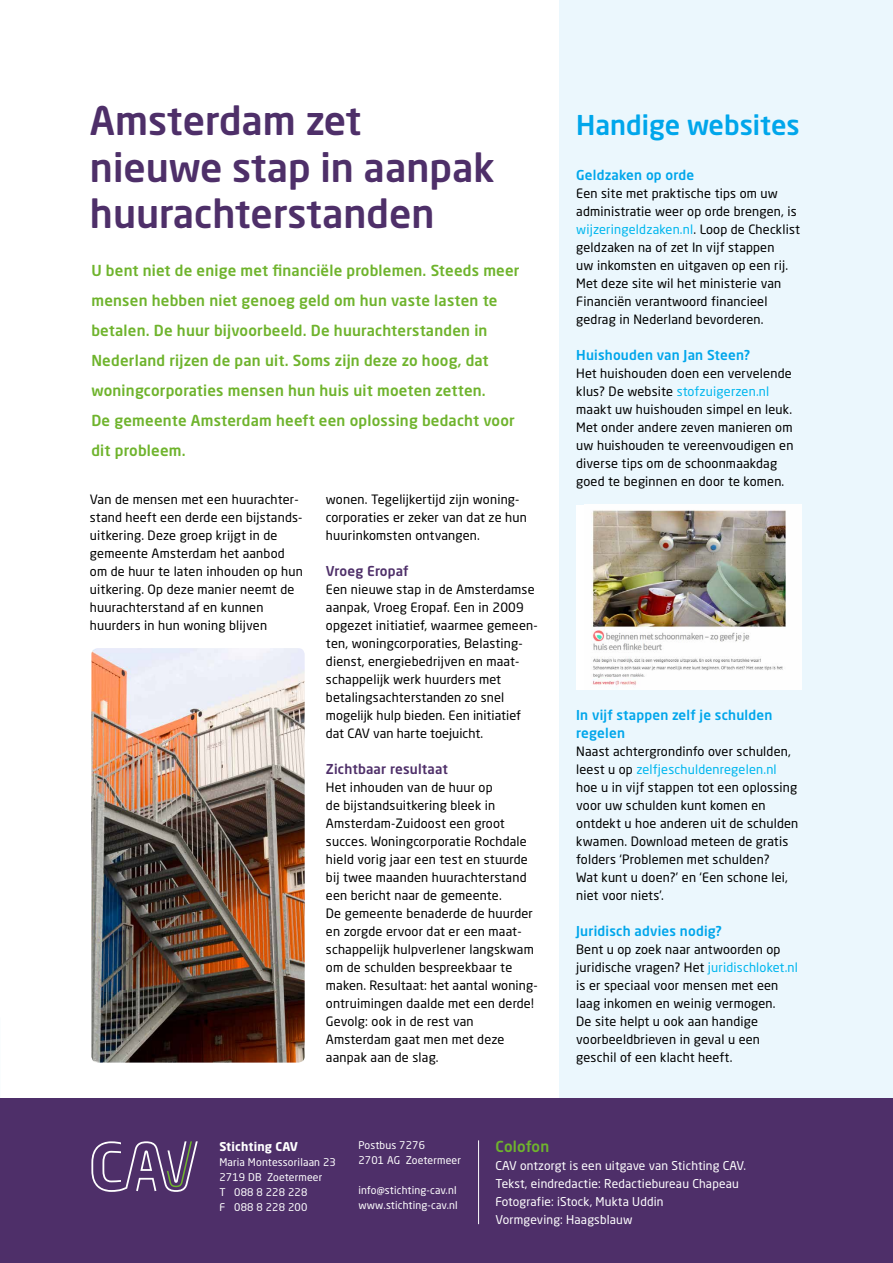
<style>
.page{position:relative;width:893px;height:1263px;background:#fff}
.page>*{position:absolute;margin:0;border:0;box-sizing:border-box;transform-origin:0 0}
.t1{font:500 39px/46.8px "Neo Sans Std";color:#4e2f69}
.t2{font:500 27px "Neo Sans Std";color:#00a6eb}
.t3{font:500 15px/30px "Neo Sans Std";letter-spacing:.015em;color:#6fb42d}
.t4{font:500 13.5px/18px "Neo Sans Std";letter-spacing:.015em;color:#00a6eb}
.t5{font:500 13.5px "Neo Sans Std";letter-spacing:.015em;color:#4e2f69}
.t6{font:12.75px/18px "Neo Sans Std";letter-spacing:.015em;color:#000}
.t7{font:12px/18px "Neo Sans Std";letter-spacing:.015em;color:#fff}
.t8{font:700 12px "Neo Sans Std";letter-spacing:.015em;color:#fff}
.t9{font:10.5px/15px "Neo Sans Std";letter-spacing:.015em;color:#fff}
.s1{color:#00b6ee}
</style>
<div class="page">
<div style="left:560px;top:0;width:333px;height:1098px;background:#ebf7fd"></div>
<div style="left:0;top:1098px;width:893px;height:165px;background:#4e2f69"></div>
<svg style="left:91px;top:1141px;width:107px;height:51px"></svg>
<hr style="left:478px;top:1140px;width:1px;height:84px;background:#fff">
<div style="left:576px;top:505px;width:225px;height:184px;background:#fff"></div>
<img style="left:591px;top:510px;width:195px;height:176px">
<img style="left:91px;top:648px;width:214px;height:414px">
<h1 class="t1" style="left:90px;top:96px;width:406px">Amsterdam zet nieuwe stap in aanpak huurachterstanden</h1>
<p class="t3" style="left:91px;top:255px;width:430px">U bent niet de enige met financiële problemen. Steeds meer mensen hebben niet genoeg geld om hun vaste lasten te betalen. De huur bijvoorbeeld. De huurachterstanden in Nederland rijzen de pan uit. Soms zijn deze zo hoog, dat woningcorporaties mensen hun huis uit moeten zetten.<br>De gemeente Amsterdam heeft een oplossing bedacht voor dit probleem.</p>
<p class="t6" style="left:90px;top:490px;width:214px">Van de mensen met een huurachter&shy;stand heeft een derde een bijstands&shy;uitkering. Deze groep krijgt in de gemeente Amsterdam het aanbod om de huur te laten inhouden op hun uitkering. Op deze manier neemt de huurachterstand af en kunnen huurders in hun woning blijven</p>
<p class="t6" style="left:326px;top:490px;width:202px">wonen. Tegelijkertijd zijn woning&shy;corporaties er zeker van dat ze hun huurinkomsten ontvangen.</p>
<p class="t5" style="left:326px;top:563px;width:84px">Vroeg Eropaf</p>
<p class="t6" style="left:326px;top:580px;width:213px">Een nieuwe stap in de Amsterdamse aanpak, Vroeg Eropaf. Een in 2009 opgezet initiatief, waarmee gemeen&shy;ten, woningcorporaties, Belasting&shy;dienst, energiebedrijven en maat&shy;schappelijk werk huurders met betalingsachterstanden zo snel mogelijk hulp bieden. Een initiatief dat CAV van harte toejuicht.</p>
<p class="t5" style="left:326px;top:761px;width:123px">Zichtbaar resultaat</p>
<p class="t6" style="left:326px;top:778px;width:212px">Het inhouden van de huur op<br>de bijstandsuitkering bleek in<br>Amsterdam-Zuidoost een groot succes. Woningcorporatie Rochdale hield vorig jaar een test en stuurde bij twee maanden huurachterstand een bericht naar de gemeente.<br>De gemeente benaderde de huurder en zorgde ervoor dat er een maat&shy;schappelijk hulpverlener langskwam om de schulden bespreekbaar te maken. Resultaat: het aantal woning&shy;ontruimingen daalde met een derde!<br>Gevolg: ook in de rest van<br>Amsterdam gaat men met deze aanpak aan de slag.</p>
<h2 class="t2" style="left:576px;top:108px;width:225px">Handige websites</h2>
<p class="t4" style="left:576px;top:166px;width:120px">Geldzaken op orde</p>
<p class="t6" style="left:576px;top:184px;width:225px">Een site met praktische tips om uw administratie weer op orde brengen, is <span class="s1">wijzeringeldzaken.nl</span>. Loop de Checklist geldzaken na of zet In vijf stappen<br>uw inkomsten en uitgaven op een rij.<br>Met deze site wil het ministerie van Financiën verantwoord financieel gedrag in Nederland bevorderen.</p>
<p class="t4" style="left:576px;top:346px;width:175px">Huishouden van Jan Steen?</p>
<p class="t6" style="left:576px;top:364px;width:219px">Het huishouden doen een vervelende klus? De website <span class="s1">stofzuigerzen.nl </span>maakt uw huishouden simpel en leuk.<br>Met onder andere zeven manieren om uw huishouden te vereenvoudigen en diverse tips om de schoonmaakdag goed te beginnen en door te komen.</p>
<p class="t4" style="left:576px;top:706px;width:198px">In vijf stappen zelf je schulden regelen</p>
<p class="t6" style="left:576px;top:742px;width:224px">Naast achtergrondinfo over schulden, leest u op <span class="s1">zelfjeschuldenregelen.nl </span>hoe u in vijf stappen tot een oplossing voor uw schulden kunt komen en ontdekt u hoe anderen uit de schulden kwamen. Download meteen de gratis folders ‘Problemen met schulden?<br>Wat kunt u doen?’ en ‘Een schone lei, niet voor niets’.</p>
<p class="t4" style="left:576px;top:922px;width:147px">Juridisch advies nodig?</p>
<p class="t6" style="left:576px;top:940px;width:223px">Bent u op zoek naar antwoorden op juridische vragen? Het <span class="s1">juridischloket.nl </span>is er speciaal voor mensen met een laag inkomen en weinig vermogen.<br>De site helpt u ook aan handige voorbeeldbrieven in geval u een geschil of een klacht heeft.</p>
<p class="t8" style="left:219px;top:1138px;width:80px">Stichting CAV</p>
<p class="t9" style="left:219px;top:1154px;width:118px">Maria Montessorilaan 23<br>2719 DB Zoetermeer<br>T 088 8 228 228<br>F 088 8 228 200</p>
<p class="t9" style="left:358px;top:1138px;width:104px">Postbus 7276<br>2701 AG Zoetermeer</p>
<p class="t9" style="left:358px;top:1183px;width:101px">info@stichting-cav.nl www.stichting-cav.nl</p>
<p class="t3" style="left:495px;top:1131px;width:55px">Colofon</p>
<p class="t7" style="left:495px;top:1156px;width:252px">CAV ontzorgt is een uitgave van Stichting CAV.<br>Tekst, eindredactie: Redactiebureau Chapeau Fotografie: iStock, Mukta Uddin<br>Vormgeving: Haagsblauw</p>
</div>
